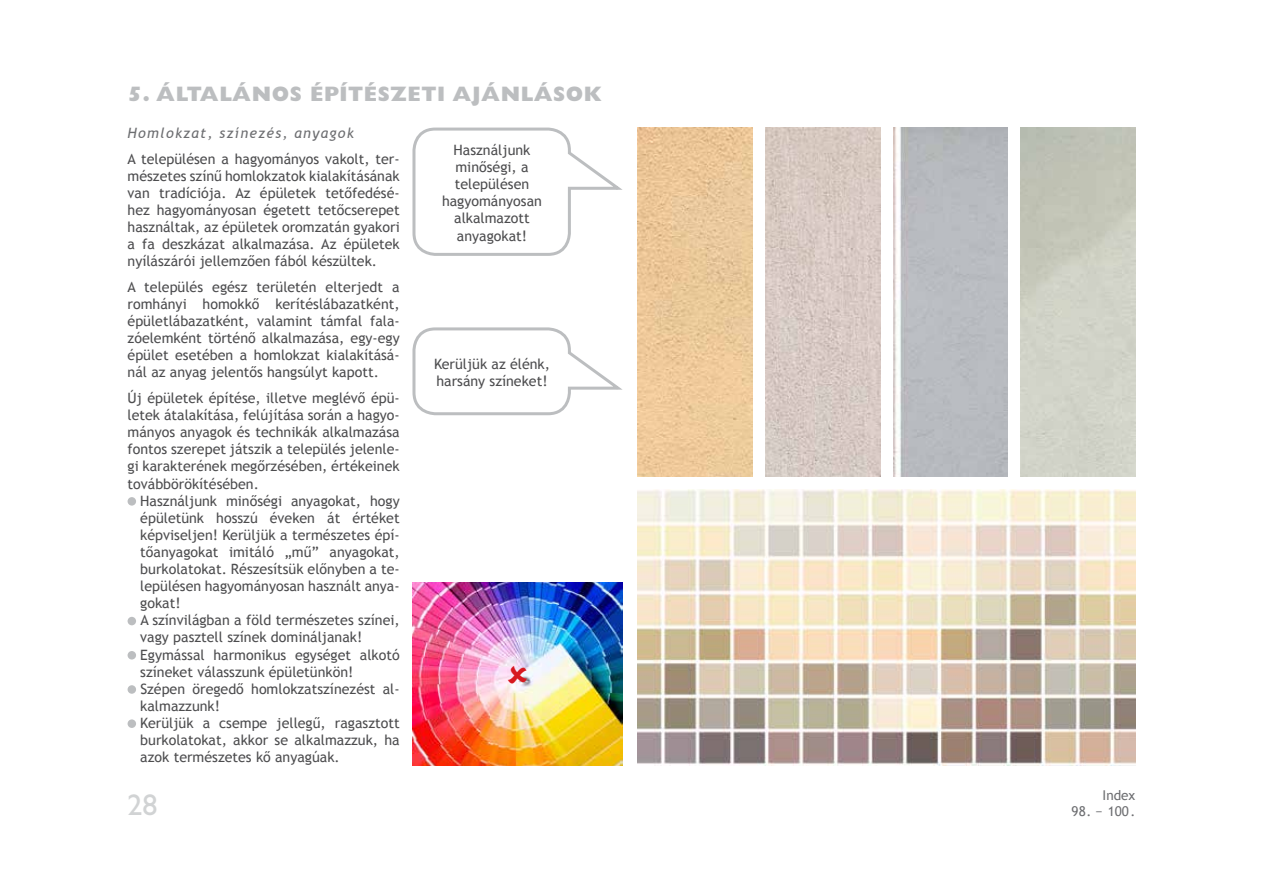
<style>
.page{position:relative;width:1263px;height:893px;background:#fff}
.page>*{position:absolute;margin:0;border:0;box-sizing:border-box;transform-origin:0 0}
.t1{font:30px "H Gill Sans A";color:#d1d3d4}
.t2{font:21px "H Gill Sans Extra Bold A";letter-spacing:.03em;color:#bcbec0}
.t3{font:14.25px/17.1px "Trebuchet MS";color:#4d4d4f;text-align:justify}
.t4{font:italic 14.25px "Trebuchet MS";letter-spacing:.09em;color:#6d6e71}
.t5{font:13.5px "Trebuchet MS";color:#6d6e71}
</style>
<div class="page">
<div style="left:128px;top:497px;width:8px;height:9px;background:#bcbec0;border-radius:50%"></div>
<div style="left:128px;top:617px;width:8px;height:8px;background:#bcbec0;border-radius:50%"></div>
<div style="left:128px;top:651px;width:8px;height:8px;background:#bcbec0;border-radius:50%"></div>
<div style="left:128px;top:685px;width:8px;height:9px;background:#bcbec0;border-radius:50%"></div>
<div style="left:128px;top:719px;width:8px;height:9px;background:#bcbec0;border-radius:50%"></div>
<svg style="left:412px;top:127px;width:210px;height:129px"></svg>
<svg style="left:412px;top:327px;width:210px;height:89px"></svg>
<img style="left:412px;top:583px;width:211px;height:182px">
<img style="left:638px;top:489px;width:497px;height:276px">
<img style="left:638px;top:128px;width:115px;height:348px">
<img style="left:765px;top:128px;width:115px;height:348px">
<img style="left:893px;top:128px;width:115px;height:348px">
<svg style="left:508px;top:665px;width:19px;height:18px"></svg>
<h2 class="t2" style="left:128px;top:81px;width:475px">5. ÁLTALÁNOS ÉPÍTÉSZETI AJÁNLÁSOK</h2>
<p class="t4" style="left:128px;top:125px;width:228px">Homlokzat, színezés, anyagok</p>
<p class="t3" style="left:128px;top:150px;width:274px">A településen a hagyományos vakolt, ter&shy;mészetes színű homlokzatok kialakításának van tradíciója. Az épületek tetőfedésé&shy;hez hagyományosan égetett tetőcserepet használtak, az épületek oromzatán gyakori a fa deszkázat alkalmazása. Az épületek nyílászárói jellemzően fából készültek.</p>
<p class="t3" style="left:128px;top:278px;width:274px">A település egész területén elterjedt a romhányi homokkő kerítéslábazatként, épületlábazatként, valamint támfal fala&shy;zóelemként történő alkalmazása, egy-egy épület esetében a homlokzat kialakításá&shy;nál az anyag jelentős hangsúlyt kapott.</p>
<p class="t3" style="left:128px;top:390px;width:274px">Új épületek építése, illetve meglévő épü&shy;letek átalakítása, felújítása során a hagyo&shy;mányos anyagok és technikák alkalmazása fontos szerepet játszik a település jelenle&shy;gi karakterének megőrzésében, értékeinek továbbörökítésében.</p>
<p class="t3" style="left:136px;top:492px;width:265px;text-align:left">Használjunk minőségi anyagokat, hogy épületünk hosszú éveken át értéket képviseljen! Kerüljük a természetes épí&shy;tőanyagokat imitáló „mű” anyagokat, burkolatokat. Részesítsük előnyben a te&shy;lepülésen hagyományosan használt anya&shy;gokat!<br>A színvilágban a föld természetes színei, vagy pasztell színek domináljanak!<br>Egymással harmonikus egységet alkotó színeket válasszunk épületünkön!<br>Szépen öregedő homlokzatszínezést al&shy;kalmazzunk!<br>Kerüljük a csempe jellegű, ragasztott burkolatokat, akkor se alkalmazzuk, ha azok természetes kő anyagúak.</p>
<h1 class="t1" style="left:128px;top:788px;width:31px">28</h1>
<p class="t3" style="left:442px;top:142px;width:101px;text-align:center">Használjunk minőségi, a településen hagyományosan alkalmazott anyagokat!</p>
<p class="t3" style="left:434px;top:355px;width:118px">Kerüljük az élénk, harsány színeket!</p>
<p class="t5" style="left:1102px;top:787px;width:34px">Index</p>
<p class="t5" style="left:1071px;top:803px;width:65px">98. − 100.</p>
</div>
